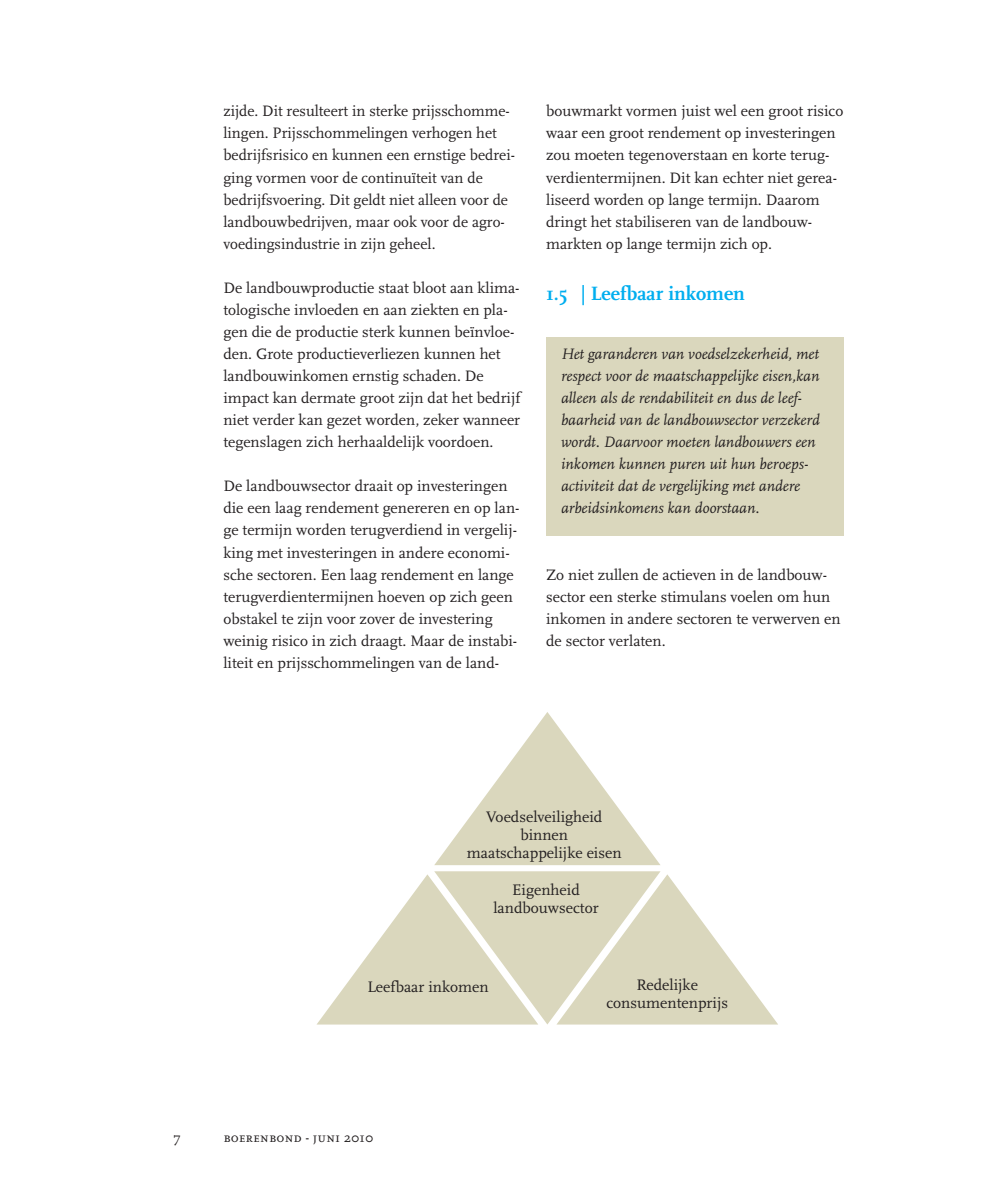
<style>
.page{position:relative;width:993px;height:1191px;background:#fff}
.page>*{position:absolute;margin:0;border:0;box-sizing:border-box;transform-origin:0 0}
.t1{font:700 20.12px "Scala";color:#00aeef}
.t2{font:15.92px/17.8px "Scala";color:#231f20;text-align:center}
.t3{font:15.75px/22.1px "Scala";color:#231f20}
.t4{font:italic 15.75px/22.1px "Scala";color:#231f20}
.t5{font:14px "Scala Caps";color:#231f20}
.t6{font:14px "Scala";color:#231f20}
</style>
<div class="page">
<div style="left:546px;top:337px;width:297px;height:198px;background:#dad7bd"></div>
<svg style="left:434px;top:712px;width:226px;height:153px"></svg>
<svg style="left:317px;top:871px;width:461px;height:153px"></svg>
<p class="t3" style="left:223px;top:100px;width:293px">zijde. Dit resulteert in sterke prijsschomme&shy;lingen. Prijsschommelingen verhogen het bedrijfsrisico en kunnen een ernstige bedrei&shy;ging vormen voor de continuïteit van de bedrijfsvoering. Dit geldt niet alleen voor de landbouwbedrijven, maar ook voor de agro&shy;voedingsindustrie in zijn geheel.</p>
<p class="t3" style="left:223px;top:277px;width:298px">De landbouwproductie staat bloot aan klima&shy;tologische invloeden en aan ziekten en pla&shy;gen die de productie sterk kunnen beïnvloe&shy;den. Grote productieverliezen kunnen het landbouwinkomen ernstig schaden. De impact kan dermate groot zijn dat het bedrijf niet verder kan gezet worden, zeker wanneer tegenslagen zich herhaaldelijk voordoen.</p>
<p class="t3" style="left:223px;top:475px;width:297px">De landbouwsector draait op investeringen die een laag rendement genereren en op lan&shy;ge termijn worden terugverdiend in vergelij&shy;king met investeringen in andere economi&shy;sche sectoren. Een laag rendement en lange terugverdientermijnen hoeven op zich geen obstakel te zijn voor zover de investering weinig risico in zich draagt. Maar de instabi&shy;liteit en prijsschommelingen van de land-</p>
<p class="t3" style="left:546px;top:100px;width:298px">bouwmarkt vormen juist wel een groot risico waar een groot rendement op investeringen zou moeten tegenoverstaan en korte terug&shy;verdientermijnen. Dit kan echter niet gerea&shy;liseerd worden op lange termijn. Daarom dringt het stabiliseren van de landbouw&shy;markten op lange termijn zich op.</p>
<p class="t1" style="left:546px;top:282px;width:200px">1.5 | Leefbaar inkomen</p>
<p class="t4" style="left:561px;top:343px;width:260px">Het garanderen van voedselzekerheid, met respect voor de maatschappelijke eisen,kan alleen als de rendabiliteit en dus de leef&shy;baarheid van de landbouwsector verzekerd wordt. Daarvoor moeten landbouwers een inkomen kunnen puren uit hun beroeps&shy;activiteit dat de vergelijking met andere arbeidsinkomens kan doorstaan.</p>
<p class="t3" style="left:546px;top:563px;width:296px">Zo niet zullen de actieven in de landbouw&shy;sector een sterke stimulans voelen om hun inkomen in andere sectoren te verwerven en de sector verlaten.</p>
<p class="t2" style="left:466px;top:808px;width:156px">Voedselveiligheid binnen maatschappelijke eisen</p>
<p class="t2" style="left:493px;top:881px;width:107px">Eigenheid landbouwsector</p>
<p class="t2" style="left:367px;top:978px;width:123px">Leefbaar inkomen</p>
<p class="t6" style="left:174px;top:1129px;width:8px">7</p>
<p class="t5" style="left:223px;top:1129px;width:151px">boerenbond - juni 2010</p>
<p class="t2" style="left:606px;top:976px;width:123px">Redelijke consumentenprijs</p>
</div>
